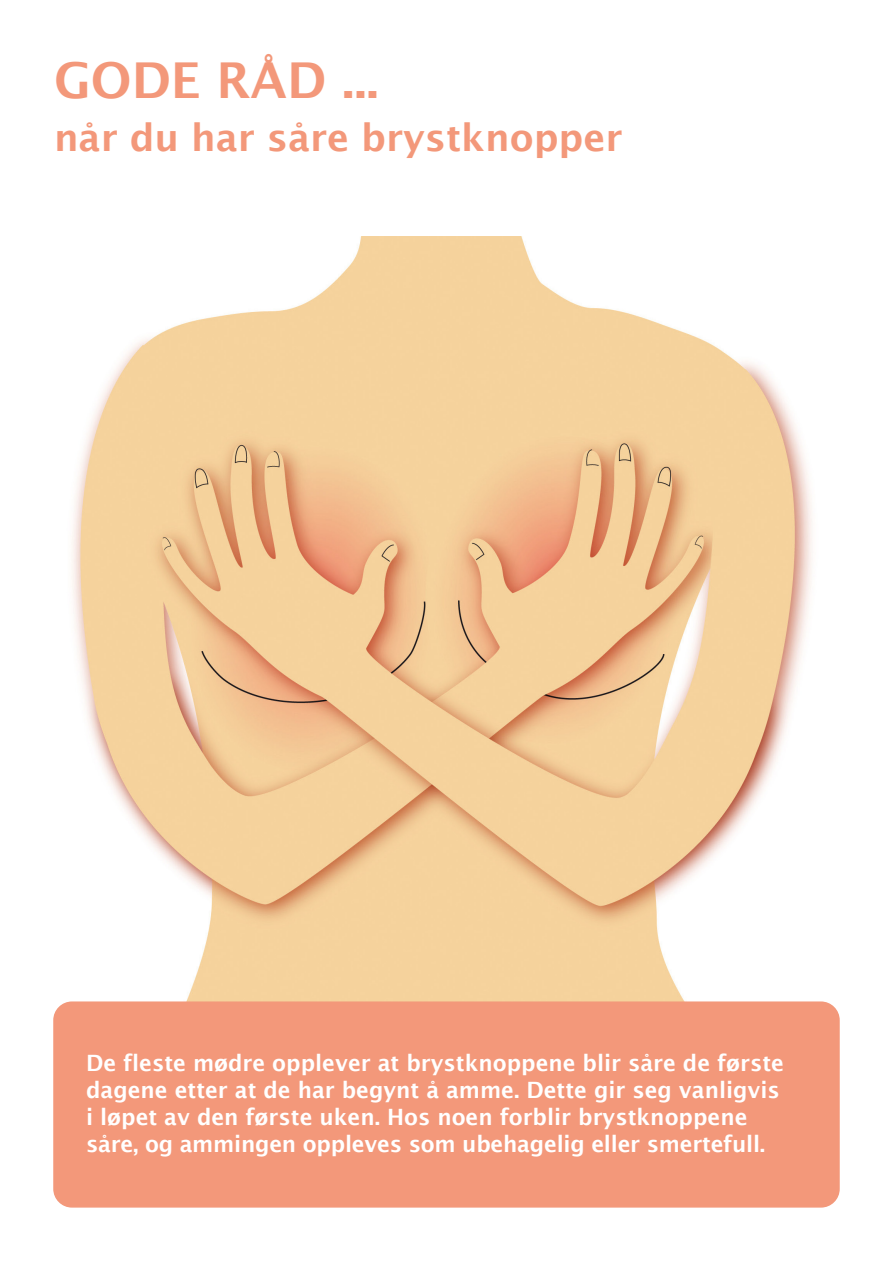
<style>
.page{position:relative;width:893px;height:1263px;background:#fff}
.page>*{position:absolute;margin:0;border:0;box-sizing:border-box;transform-origin:0 0}
.t1{font:600 49.5px "Lucida Sans";color:#f3987a}
.t2{font:600 37.5px "Lucida Sans";color:#f3987a}
.Ingress_Brosjyre{font:600 22.5px/27px "Lucida Sans";color:#fff}
</style>
<div class="page">
<img style="left:72px;top:236px;width:740px;height:765px">
<div style="left:54px;top:1002px;width:785px;height:205px;background:#f3987a;border-radius:18px"></div>
<div style="left:53px;top:1001px;width:787px;height:206px;border:2px solid #f3987a;border-radius:18px"></div>
<p class="t1" style="left:54px;top:52px;width:326px">GODE RÅD ...</p>
<p class="t2" style="left:54px;top:117px;width:570px">når du har såre brystknopper</p>
<p class="Ingress_Brosjyre" style="left:86px;top:1049px;width:699px">De fleste mødre opplever at brystknoppene blir såre de første dagene etter at de har begynt å amme. Dette gir seg vanligvis i løpet av den første uken. Hos noen forblir brystknoppene såre, og ammingen oppleves som ubehagelig eller smertefull.</p>
</div>
